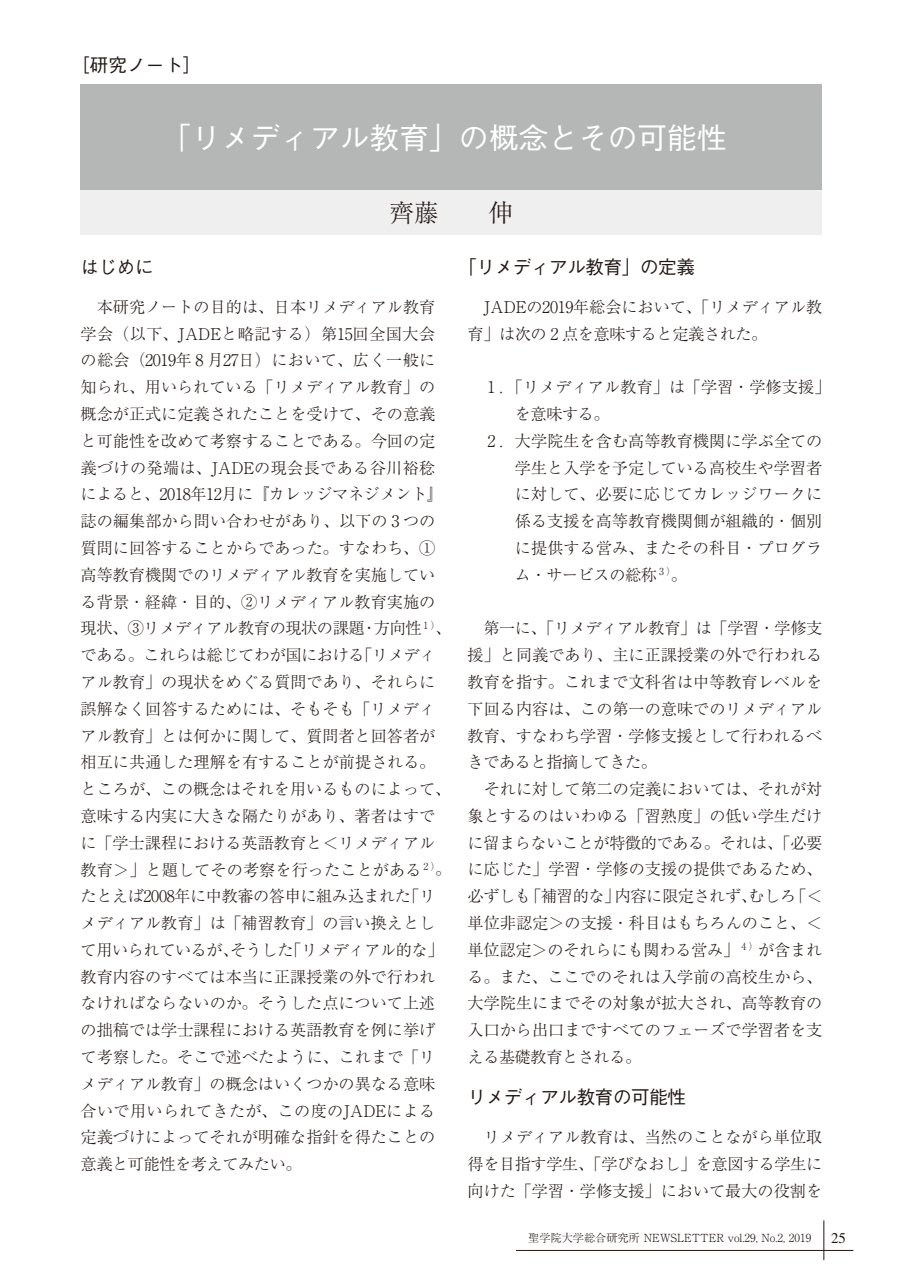
<style>
.page{position:relative;width:903px;height:1275px;background:#fff}
.page>*{position:absolute;margin:0;border:0;box-sizing:border-box;transform-origin:0 0}
.t1{font:500 29.75px "Gothic BBB Pro";color:#fff}
.t2{font:300 24.85px "Ryumin Pr 6";color:#221815}
.t3{font:500 18.55px "Gothic BBB Pro";letter-spacing:-.025em;color:#221815}
.t4{font:500 18.55px "Gothic BBB Pr 6";color:#221815}
.t5{font:300 16.1px/26.8px "Ryumin Pr 6";color:#221815}
.t6{font:300 16.1px/26.8px "Ryumin Pr 6";letter-spacing:-.025em;color:#221815}
.t7{font:14.88px "Times";color:#221815}
.t8{font:300 11.2px "Ryumin Pro";color:#221815}
</style>
<div class="page">
<div style="left:81px;top:84px;width:741px;height:106px;background:#b5b6b6"></div>
<div style="left:81px;top:190px;width:741px;height:44px;background:#efefef"></div>
<hr style="left:516px;top:1250px;width:337px;height:1px;background:#221815">
<hr style="left:823px;top:1220px;width:1px;height:40px;background:#221815">
<p class="t4" style="left:71px;top:50px;width:132px">［研究ノート］</p>
<h1 class="t1" style="left:161px;top:114px;width:567px">「リメディアル教育」の概念とその可能性</h1>
<h2 class="t2" style="left:389px;top:193px;width:126px">齊藤　　伸</h2>
<p class="t3" style="left:81px;top:252px;width:75px">はじめに</p>
<p class="t5" style="left:81px;top:292px;width:372px">　本研究ノートの目的は、日本リメディアル教育学会（以下、JADEと略記する）第15回全国大会の総会（2019年 8 月27日）において、広く一般に知られ、用いられている「リメディアル教育」の概念が正式に定義されたことを受けて、その意義と可能性を改めて考察することである。今回の定義づけの発端は、JADEの現会長である谷川裕稔によると、2018年12月に『カレッジマネジメント』誌の編集部から問い合わせがあり、以下の 3 つの質問に回答することからであった。すなわち、①高等教育機関でのリメディアル教育を実施している背景・経緯・目的、②リメディアル教育実施の現状、③リメディアル教育の現状の課題・方向性 <sup>1</sup> <sup>）</sup>、である。これらは総じてわが国における「リメディアル教育」の現状をめぐる質問であり、それらに誤解なく回答するためには、そもそも「リメディアル教育」とは何かに関して、質問者と回答者が相互に共通した理解を有することが前提される。ところが、この概念はそれを用いるものによって、意味する内実に大きな隔たりがあり、著者はすでに「学士課程における英語教育と＜リメディアル教育＞」と題してその考察を行ったことがある <sup>2</sup> <sup>）</sup>。たとえば2008年に中教審の答申に組み込まれた「リメディアル教育」は「補習教育」の言い換えとして用いられているが、そうした「リメディアル的な」教育内容のすべては本当に正課授業の外で行われなければならないのか。そうした点について上述の拙稿では学士課程における英語教育を例に挙げて考察した。そこで述べたように、これまで「リメディアル教育」の概念はいくつかの異なる意味合いで用いられてきたが、この度のJADEによる定義づけによってそれが明確な指針を得たことの意義と可能性を考えてみたい。</p>
<p class="t3" style="left:458px;top:252px;width:238px">「リメディアル教育」の定義</p>
<p class="t6" style="left:468px;top:292px;width:356px">　JADEの2019年総会において、「リメディアル教育」は次の 2 点を意味すると定義された。</p>
<p class="t5" style="left:468px;top:373px;width:364px">　 1 ．「リメディアル教育」は「学習・学修支援」</p>
<p class="t5" style="left:515px;top:400px;width:96px">を意味する。</p>
<p class="t5" style="left:468px;top:426px;width:356px">　 2 ．大学院生を含む高等教育機関に学ぶ全ての</p>
<p class="t5" style="left:515px;top:453px;width:309px">学生と入学を予定している高校生や学習者</p>
<p class="t5" style="left:515px;top:480px;width:309px">に対して、必要に応じてカレッジワークに</p>
<p class="t5" style="left:515px;top:507px;width:309px">係る支援を高等教育機関側が組織的・個別</p>
<p class="t5" style="left:515px;top:534px;width:309px">に提供する営み、またその科目・プログラ</p>
<p class="t6" style="left:515px;top:560px;width:173px">ム・サービスの総称<sup>3）</sup>。</p>
<p class="t5" style="left:468px;top:614px;width:356px">　第一に、「リメディアル教育」は「学習・学修支援」と同義であり、主に正課授業の外で行われる教育を指す。これまで文科省は中等教育レベルを下回る内容は、この第一の意味でのリメディアル教育、すなわち学習・学修支援として行われるべきであると指摘してきた。<br>　それに対して第二の定義においては、それが対象とするのはいわゆる「習熟度」の低い学生だけに留まらないことが特徴的である。それは、「必要に応じた」学習・学修の支援の提供であるため、必ずしも「補習的な」内容に限定されず、むしろ「＜単位非認定＞の支援・科目はもちろんのこと、＜単位認定＞のそれらにも関わる営み」 <sup>4</sup> <sup>）</sup>が含まれる。また、ここでのそれは入学前の高校生から、大学院生にまでその対象が拡大され、高等教育の入口から出口まですべてのフェーズで学習者を支える基礎教育とされる。</p>
<p class="t3" style="left:468px;top:1082px;width:220px">リメディアル教育の可能性</p>
<p class="t5" style="left:468px;top:1123px;width:356px;text-align:justify">　リメディアル教育は、当然のことながら単位取得を目指す学生、「学びなおし」を意図する学生に向けた「学習・学修支援」において最大の役割を</p>
<p class="t8" style="left:528px;top:1229px;width:284px">聖学院大学総合研究所 NEWSLETTER vol.29, No.2, 2019</p>
<p class="t7" style="left:831px;top:1229px;width:16px">25</p>
</div>
